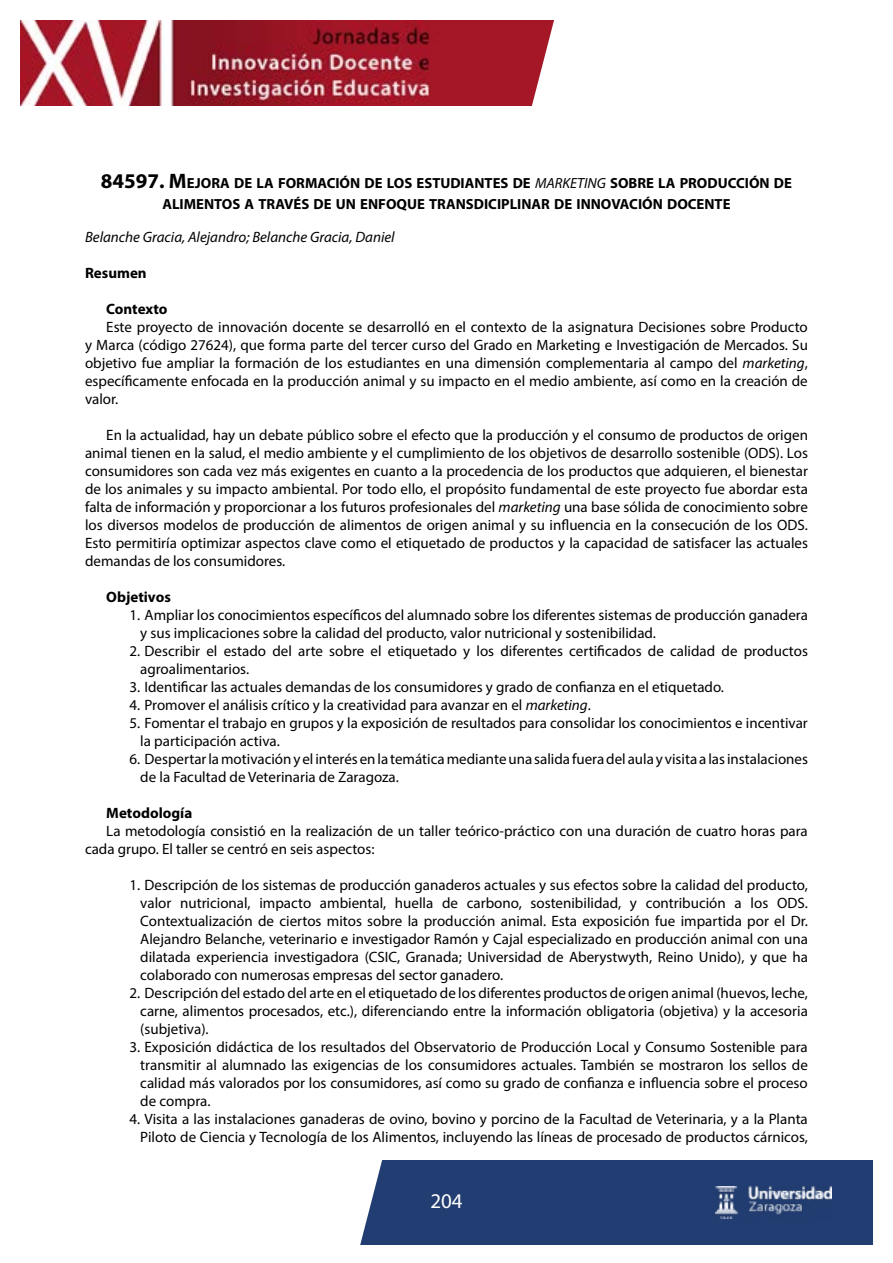
<style>
.page{position:relative;width:893px;height:1263px;background:#fff}
.page>*{position:absolute;margin:0;border:0;box-sizing:border-box;transform-origin:0 0}
.t1{font:21px "Myriad Pro";color:#fff}
.t2{font:15px/18px "Myriad Pro";color:#000;text-align:justify}
.t3{font:italic 15px "Myriad Pro";color:#000}
.t4{font:700 15px "Myriad Pro";color:#000}
.t5{font:700 14.7px/21px "Myriad Pro";color:#000;text-align:center}
.s1{font-size:21px}
.s2{font-weight:400;font-style:italic}
.s3{font-style:italic}
</style>
<div class="page">
<div style="left:150px;top:1160px;width:723px;height:85px;background:#223d71"></div>
<img style="left:20px;top:20px;width:504px;height:85px">
<img style="left:715px;top:1186px;width:116px;height:33px">
<svg style="left:524px;top:20px;width:30px;height:86px"></svg>
<div style="left:150px;top:1160px;width:232px;height:85px;background:#fff"></div>
<p class="t5" style="left:101px;top:172px;width:693px"><span class="s1">84597. M</span>EJORA DE LA FORMACIÓN DE LOS ESTUDIANTES DE <span class="s2">MARKETING</span> SOBRE LA PRODUCCIÓN DE<br>ALIMENTOS A TRAVÉS DE UN ENFOQUE TRANSDICIPLINAR DE INNOVACIÓN DOCENTE</p>
<p class="t3" style="left:85px;top:228px;width:311px">Belanche Gracia, Alejandro; Belanche Gracia, Daniel</p>
<p class="t4" style="left:85px;top:263px;width:63px">Resumen</p>
<p class="t4" style="left:106px;top:299px;width:63px">Contexto</p>
<p class="t2" style="left:85px;top:318px;width:724px;text-indent:21px">Este proyecto de innovación docente se desarrolló en el contexto de la asignatura Decisiones sobre Producto y Marca (código 27624), que forma parte del tercer curso del Grado en Marketing e Investigación de Mercados. Su objetivo fue ampliar la formación de los estudiantes en una dimensión complementaria al campo del <span class="s3">marketing</span>, específicamente enfocada en la producción animal y su impacto en el medio ambiente, así como en la creación de valor.</p>
<p class="t2" style="left:85px;top:426px;width:724px;text-indent:21px">En la actualidad, hay un debate público sobre el efecto que la producción y el consumo de productos de origen animal tienen en la salud, el medio ambiente y el cumplimiento de los objetivos de desarrollo sostenible (ODS). Los consumidores son cada vez más exigentes en cuanto a la procedencia de los productos que adquieren, el bienestar de los animales y su impacto ambiental. Por todo ello, el propósito fundamental de este proyecto fue abordar esta falta de información y proporcionar a los futuros profesionales del <span class="s3">marketing</span> una base sólida de conocimiento sobre los diversos modelos de producción de alimentos de origen animal y su influencia en la consecución de los ODS.<br>Esto permitiría optimizar aspectos clave como el etiquetado de productos y la capacidad de satisfacer las actuales demandas de los consumidores.</p>
<p class="t4" style="left:106px;top:587px;width:66px">Objetivos</p>
<p class="t2" style="left:140px;top:606px;width:669px;text-indent:-11px">1. Ampliar los conocimientos específicos del alumnado sobre los diferentes sistemas de producción ganadera y sus implicaciones sobre la calidad del producto, valor nutricional y sostenibilidad.</p>
<p class="t2" style="left:140px;top:642px;width:669px;text-indent:-11px">2. Describir el estado del arte sobre el etiquetado y los diferentes certificados de calidad de productos agroalimentarios.</p>
<p class="t2" style="left:130px;top:678px;width:595px">3. Identificar las actuales demandas de los consumidores y grado de confianza en el etiquetado.</p>
<p class="t2" style="left:129px;top:696px;width:462px">4. Promover el análisis crítico y la creatividad para avanzar en el <span class="s3">marketing</span>.</p>
<p class="t2" style="left:140px;top:714px;width:669px;text-indent:-11px">5. Fomentar el trabajo en grupos y la exposición de resultados para consolidar los conocimientos e incentivar la participación activa.</p>
<p class="t2" style="left:140px;top:750px;width:669px;text-indent:-11px">6. Despertar la motivación y el interés en la temática mediante una salida fuera del aula y visita a las instalaciones de la Facultad de Veterinaria de Zaragoza.</p>
<p class="t4" style="left:106px;top:803px;width:88px">Metodología</p>
<p class="t2" style="left:85px;top:822px;width:724px;text-indent:21px">La metodología consistió en la realización de un taller teórico-práctico con una duración de cuatro horas para cada grupo. El taller se centró en seis aspectos:</p>
<p class="t2" style="left:140px;top:876px;width:669px;text-indent:-11px">1. Descripción de los sistemas de producción ganaderos actuales y sus efectos sobre la calidad del producto, valor nutricional, impacto ambiental, huella de carbono, sostenibilidad, y contribución a los ODS.<br>Contextualización de ciertos mitos sobre la producción animal. Esta exposición fue impartida por el Dr.<br>Alejandro Belanche, veterinario e investigador Ramón y Cajal especializado en producción animal con una dilatada experiencia investigadora (CSIC, Granada; Universidad de Aberystwyth, Reino Unido), y que ha colaborado con numerosas empresas del sector ganadero.</p>
<p class="t2" style="left:140px;top:984px;width:669px;text-indent:-11px">2. Descripción del estado del arte en el etiquetado de los diferentes productos de origen animal (huevos, leche, carne, alimentos procesados, etc.), diferenciando entre la información obligatoria (objetiva) y la accesoria (subjetiva).</p>
<p class="t2" style="left:140px;top:1038px;width:669px;text-indent:-11px">3. Exposición didáctica de los resultados del Observatorio de Producción Local y Consumo Sostenible para transmitir al alumnado las exigencias de los consumidores actuales. También se mostraron los sellos de calidad más valorados por los consumidores, así como su grado de confianza e influencia sobre el proceso de compra.</p>
<p class="t2" style="left:129px;top:1110px;width:680px;text-align:right">4. Visita a las instalaciones ganaderas de ovino, bovino y porcino de la Facultad de Veterinaria, y a la Planta<br>Piloto de Ciencia y Tecnología de los Alimentos, incluyendo las líneas de procesado de productos cárnicos,</p>
<h1 class="t1" style="left:430px;top:1188px;width:34px">204</h1>
</div>
